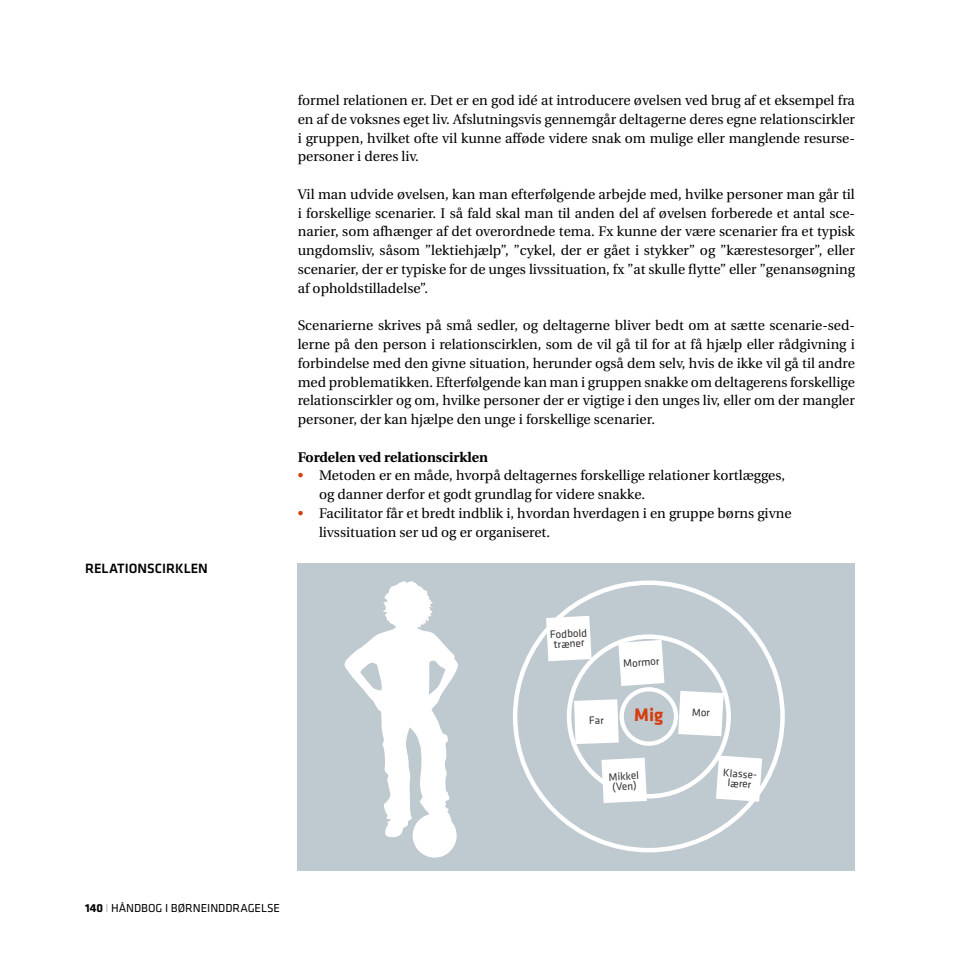
<style>
.page{position:relative;width:957px;height:957px;background:#fff}
.page>*{position:absolute;margin:0;border:0;box-sizing:border-box;transform-origin:0 0}
.t1{font:700 18.9px "Klavika";color:#d53d0e}
.t2{font:13.95px/18.8px "Utopia";color:#000;text-align:justify}
.t3{font:700 13.95px "Utopia";color:#000}
.t4{font:500 13.95px "Klavika";color:#000}
.t5{font:12px "Klavika";color:#000}
.t6{font:11.1px/9.8px "Klavika";color:#333332}
.s1{color:#d53d0e}
.s2{font-weight:700}
.s3{font-weight:300;color:#9d9d9c}
</style>
<div class="page">
<div style="left:298px;top:563px;width:557px;height:308px;background:#bfc9d0"></div>
<svg style="left:344px;top:581px;width:114px;height:276px"></svg>
<div style="left:567px;top:634px;width:164px;height:164px;border:4px solid #fff;border-radius:50%"></div>
<div style="left:619px;top:687px;width:59px;height:59px;border:4px solid #fff;border-radius:50%"></div>
<svg style="left:618px;top:640px;width:46px;height:46px;background:#f8f9fa"></svg>
<svg style="left:716px;top:755px;width:46px;height:46px;background:#f8f9fa"></svg>
<svg style="left:546px;top:616px;width:45px;height:45px;background:#fafbfb"></svg>
<svg style="left:601px;top:757px;width:46px;height:46px;background:#f7f8f9"></svg>
<svg style="left:678px;top:691px;width:45px;height:45px;background:#fafafb"></svg>
<svg style="left:574px;top:699px;width:45px;height:45px;background:#fafbfb"></svg>
<p class="t4" style="left:85px;top:560px;width:124px">RELATIONSCIRKLEN</p>
<p class="t2" style="left:298px;top:91px;width:559px">formel relationen er. Det er en god idé at introducere øvelsen ved brug af et eksempel fra en af de voksnes eget liv. Afslutningsvis gennemgår deltagerne deres egne relationscirkler i gruppen, hvilket ofte vil kunne afføde videre snak om mulige eller manglende resurse&shy;personer i deres liv.</p>
<p class="t2" style="left:298px;top:185px;width:559px">Vil man udvide øvelsen, kan man efterfølgende arbejde med, hvilke personer man går til i forskellige scenarier. I så fald skal man til anden del af øvelsen forberede et antal sce&shy;narier, som afhænger af det overordnede tema. Fx kunne der være scenarier fra et typisk ungdomsliv, såsom ”lektiehjælp”, ”cykel, der er gået i stykker” og ”kærestesorger”, eller scenarier, der er typiske for de unges livssituation, fx ”at skulle flytte” eller ”genansøgning af opholdstilladelse”.</p>
<p class="t2" style="left:298px;top:316px;width:559px">Scenarierne skrives på små sedler, og deltagerne bliver bedt om at sætte scenarie-sed&shy;lerne på den person i relationscirklen, som de vil gå til for at få hjælp eller rådgivning i forbindelse med den givne situation, herunder også dem selv, hvis de ikke vil gå til andre med problematikken. Efterfølgende kan man i gruppen snakke om deltagerens forskellige relationscirkler og om, hvilke personer der er vigtige i den unges liv, eller om der mangler personer, der kan hjælpe den unge i forskellige scenarier.</p>
<p class="t3" style="left:298px;top:449px;width:192px">Fordelen ved relationscirklen</p>
<p class="t2" style="left:319px;top:466px;width:467px;text-indent:-21px"><span class="s1">•</span> Metoden er en måde, hvorpå deltagernes forskellige relationer kortlægges, og danner derfor et godt grundlag for videre snakke.</p>
<p class="t2" style="left:319px;top:504px;width:474px;text-indent:-21px"><span class="s1">•</span> Facilitator får et bredt indblik i, hvordan hverdagen i en gruppe børns givne livssituation ser ud og er organiseret.</p>
<p class="t6" style="left:550px;top:630px;width:39px;rotate:-3deg">Fodbold træner</p>
<p class="t6" style="left:623px;top:659px;width:38px;rotate:-4deg">Mormor</p>
<h1 class="t1" style="left:634px;top:704px;width:31px">Mig</h1>
<p class="t6" style="left:608px;top:772px;width:32px;line-height:10.2px;rotate:-3deg">Mikkel (Ven)</p>
<p class="t6" style="left:723px;top:768px;width:37px;text-align:center;rotate:4deg">Klasse&shy;lærer</p>
<p class="t5" style="left:85px;top:901px;width:196px"><span class="s2">140</span> <span class="s3">I</span> HÅNDBOG I BØRNEINDDRAGELSE</p>
</div>
